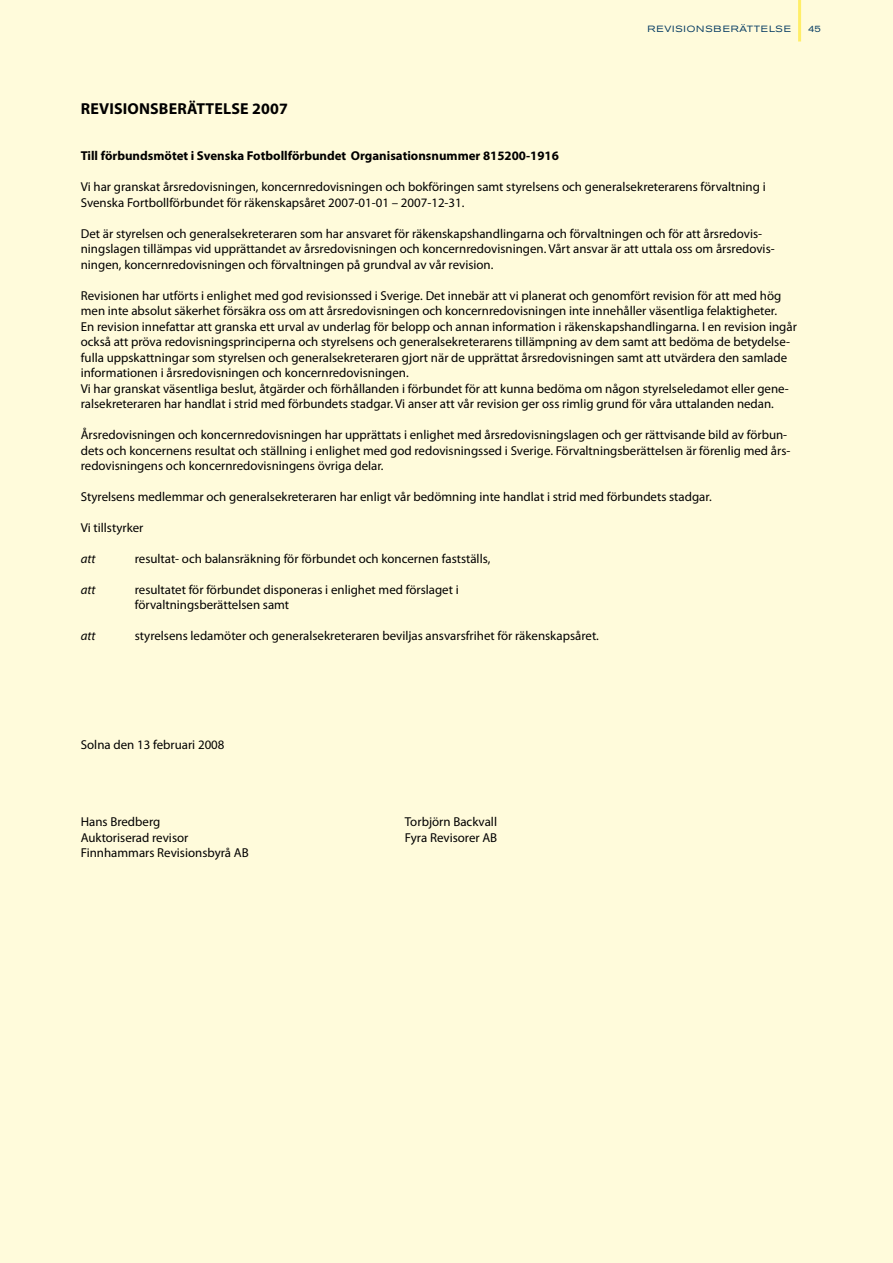
<style>
.page{position:relative;width:893px;height:1263px;background:#fffbdb}
.page>*{position:absolute;margin:0;border:0;box-sizing:border-box;transform-origin:0 0}
.t1{font:700 15.9px "Myriad Pro";letter-spacing:.01em;color:#000}
.t2{font:12.9px/15.5px "Myriad Pro";color:#000}
.t3{font:700 12.9px "Myriad Pro";color:#000}
.t4{font:italic 12.9px "Myriad Pro";color:#000}
.t5{font:expanded 9px "Akzidenz Grotesk BE";letter-spacing:.095em;color:#043a62}
</style>
<div class="page">
<hr style="left:798px;top:0;width:3px;height:40px;background:#ffee67">
<p class="t5" style="left:647px;top:24px;width:145px">REVISIONSBERÄTTELSE</p>
<p class="t5" style="left:808px;top:24px;width:14px">45</p>
<p class="t1" style="left:81px;top:98px;width:209px">REVISIONSBERÄTTELSE 2007</p>
<p class="t3" style="left:81px;top:148px;width:480px">Till förbundsmötet i Svenska Fotbollförbundet Organisationsnummer 815200-1916</p>
<p class="t2" style="left:81px;top:179px;width:686px">Vi har granskat årsredovisningen, koncernredovisningen och bokföringen samt styrelsens och generalsekreterarens förvaltning i<br>Svenska Fortbollförbundet för räkenskapsåret 2007-01-01 – 2007-12-31.</p>
<p class="t2" style="left:81px;top:226px;width:695px">Det är styrelsen och generalsekreteraren som har ansvaret för räkenskapshandlingarna och förvaltningen och för att årsredovis&shy;ningslagen tillämpas vid upprättandet av årsredovisningen och koncernredovisningen. Vårt ansvar är att uttala oss om årsredovis&shy;ningen, koncernredovisningen och förvaltningen på grundval av vår revision.</p>
<p class="t2" style="left:81px;top:287px;width:718px">Revisionen har utförts i enlighet med god revisionssed i Sverige. Det innebär att vi planerat och genomfört revision för att med hög men inte absolut säkerhet försäkra oss om att årsredovisningen och koncernredovisningen inte innehåller väsentliga felaktigheter.<br>En revision innefattar att granska ett urval av underlag för belopp och annan information i räkenskapshandlingarna. I en revision ingår också att pröva redovisningsprinciperna och styrelsens och generalsekreterarens tillämpning av dem samt att bedöma de betydelse&shy;fulla uppskattningar som styrelsen och generalsekreteraren gjort när de upprättat årsredovisningen samt att utvärdera den samlade informationen i årsredovisningen och koncernredovisningen.<br>Vi har granskat väsentliga beslut, åtgärder och förhållanden i förbundet för att kunna bedöma om någon styrelseledamot eller gene&shy;ralsekreteraren har handlat i strid med förbundets stadgar. Vi anser att vår revision ger oss rimlig grund för våra uttalanden nedan.</p>
<p class="t2" style="left:81px;top:427px;width:711px">Årsredovisningen och koncernredovisningen har upprättats i enlighet med årsredovisningslagen och ger rättvisande bild av förbun&shy;dets och koncernens resultat och ställning i enlighet med god redovisningssed i Sverige. Förvaltningsberättelsen är förenlig med års&shy;redovisningens och koncernredovisningens övriga delar.</p>
<p class="t2" style="left:81px;top:489px;width:632px">Styrelsens medlemmar och generalsekreteraren har enligt vår bedömning inte handlat i strid med förbundets stadgar.</p>
<p class="t2" style="left:81px;top:520px;width:64px">Vi tillstyrker</p>
<p class="t4" style="left:81px;top:551px;width:16px">att</p>
<p class="t2" style="left:135px;top:551px;width:357px">resultat- och balansräkning för förbundet och koncernen fastställs,</p>
<p class="t4" style="left:81px;top:582px;width:16px">att</p>
<p class="t2" style="left:135px;top:582px;width:325px">resultatet för förbundet disponeras i enlighet med förslaget i förvaltningsberättelsen samt</p>
<p class="t4" style="left:81px;top:628px;width:16px">att</p>
<p class="t2" style="left:135px;top:628px;width:466px">styrelsens ledamöter och generalsekreteraren beviljas ansvarsfrihet för räkenskapsåret.</p>
<p class="t2" style="left:81px;top:736px;width:145px">Solna den 13 februari 2008</p>
<p class="t2" style="left:81px;top:814px;width:81px">Hans Bredberg</p>
<p class="t2" style="left:405px;top:814px;width:94px">Torbjörn Backvall</p>
<p class="t2" style="left:81px;top:829px;width:109px">Auktoriserad revisor</p>
<p class="t2" style="left:405px;top:829px;width:94px">Fyra Revisorer AB</p>
<p class="t2" style="left:81px;top:845px;width:169px">Finnhammars Revisionsbyrå AB</p>
</div>
